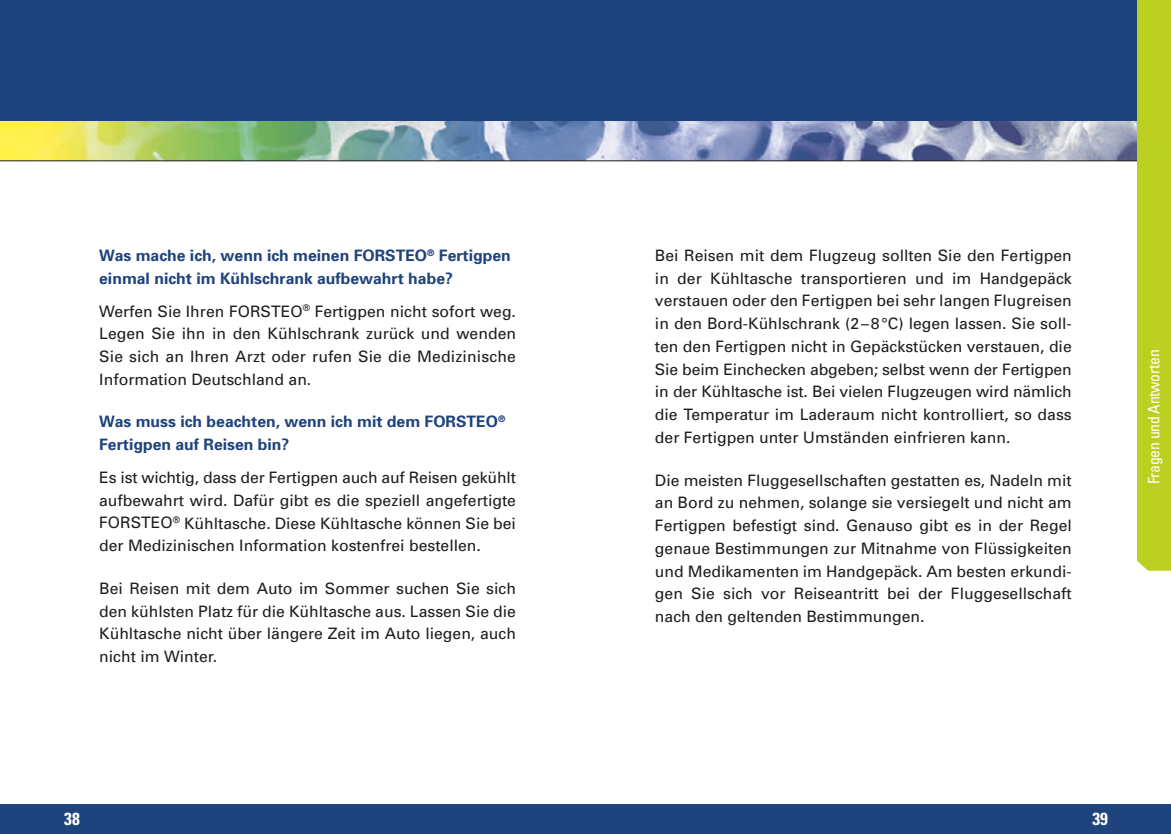
<style>
.page{position:relative;width:1171px;height:834px;background:#fff}
.page>*{position:absolute;margin:0;border:0;box-sizing:border-box;transform-origin:0 0}
.t1{font:700 condensed 17.5px "Univers";color:#fff}
.t2{font:15.75px/22.8px "Univers";color:#1d1d1b;text-align:justify}
.t3{font:700 15.75px/22.8px "Univers";color:#1f437c}
.t4{font:condensed 15.75px "Univers";letter-spacing:-.02em;color:#fff}
</style>
<div class="page">
<div style="left:0;top:0;width:1171px;height:122px;background:#1f437c"></div>
<img style="left:0;top:122px;width:1137px;height:38px">
<hr style="left:0;top:160px;width:1171px;height:1px;background:#1d1d1b">
<div style="left:1137px;top:0;width:34px;height:570px;background:#bcd021"></div>
<div style="left:0;top:804px;width:1171px;height:29px;background:#1f437c"></div>
<p class="t3" style="left:99px;top:243px;width:413px">Was mache ich, wenn ich meinen FORSTEO<sup>®</sup> Fertigpen einmal nicht im Kühlschrank aufbewahrt habe?</p>
<p class="t2" style="left:99px;top:299px;width:418px">Werfen Sie Ihren FORSTEO<sup>®</sup> Fertigpen nicht sofort weg.<br>Legen Sie ihn in den Kühlschrank zurück und wenden Sie sich an Ihren Arzt oder rufen Sie die Medizinische Information Deutschland an.</p>
<p class="t3" style="left:99px;top:410px;width:408px">Was muss ich beachten, wenn ich mit dem FORSTEO<sup>®<br></sup>Fertigpen auf Reisen bin?</p>
<p class="t2" style="left:99px;top:465px;width:418px">Es ist wichtig, dass der Fertigpen auch auf Reisen gekühlt aufbewahrt wird. Dafür gibt es die speziell angefertigte FORSTEO<sup>®</sup> Kühltasche. Diese Kühltasche können Sie bei der Medizinischen Information kostenfrei bestellen.</p>
<p class="t2" style="left:99px;top:576px;width:418px">Bei Reisen mit dem Auto im Sommer suchen Sie sich den kühlsten Platz für die Kühltasche aus. Lassen Sie die Kühltasche nicht über längere Zeit im Auto liegen, auch nicht im Winter.</p>
<p class="t2" style="left:655px;top:243px;width:418px">Bei Reisen mit dem Flugzeug sollten Sie den Fertigpen in der Kühltasche transportieren und im Handgepäck verstauen oder den Fertigpen bei sehr langen Flugreisen in den Bord-Kühlschrank (2–8°C) legen lassen. Sie soll&shy;ten den Fertigpen nicht in Gepäckstücken verstauen, die Sie beim Einchecken abgeben; selbst wenn der Fertigpen in der Kühltasche ist. Bei vielen Flugzeugen wird nämlich die Temperatur im Laderaum nicht kontrolliert, so dass der Fertigpen unter Umständen einfrieren kann.</p>
<p class="t2" style="left:655px;top:468px;width:418px">Die meisten Fluggesellschaften gestatten es, Nadeln mit an Bord zu nehmen, solange sie versiegelt und nicht am Fertigpen befestigt sind. Genauso gibt es in der Regel genaue Bestimmungen zur Mitnahme von Flüssigkeiten und Medikamenten im Handgepäck. Am besten erkundi&shy;gen Sie sich vor Reiseantritt bei der Fluggesellschaft nach den geltenden Bestimmungen.</p>
<p class="t4" style="left:1144px;top:484px;width:136px;rotate:-90deg">Fragen und Antworten</p>
<p class="t1" style="left:64px;top:807px;width:17px">38</p>
<p class="t1" style="left:1092px;top:807px;width:17px">39</p>
</div>
